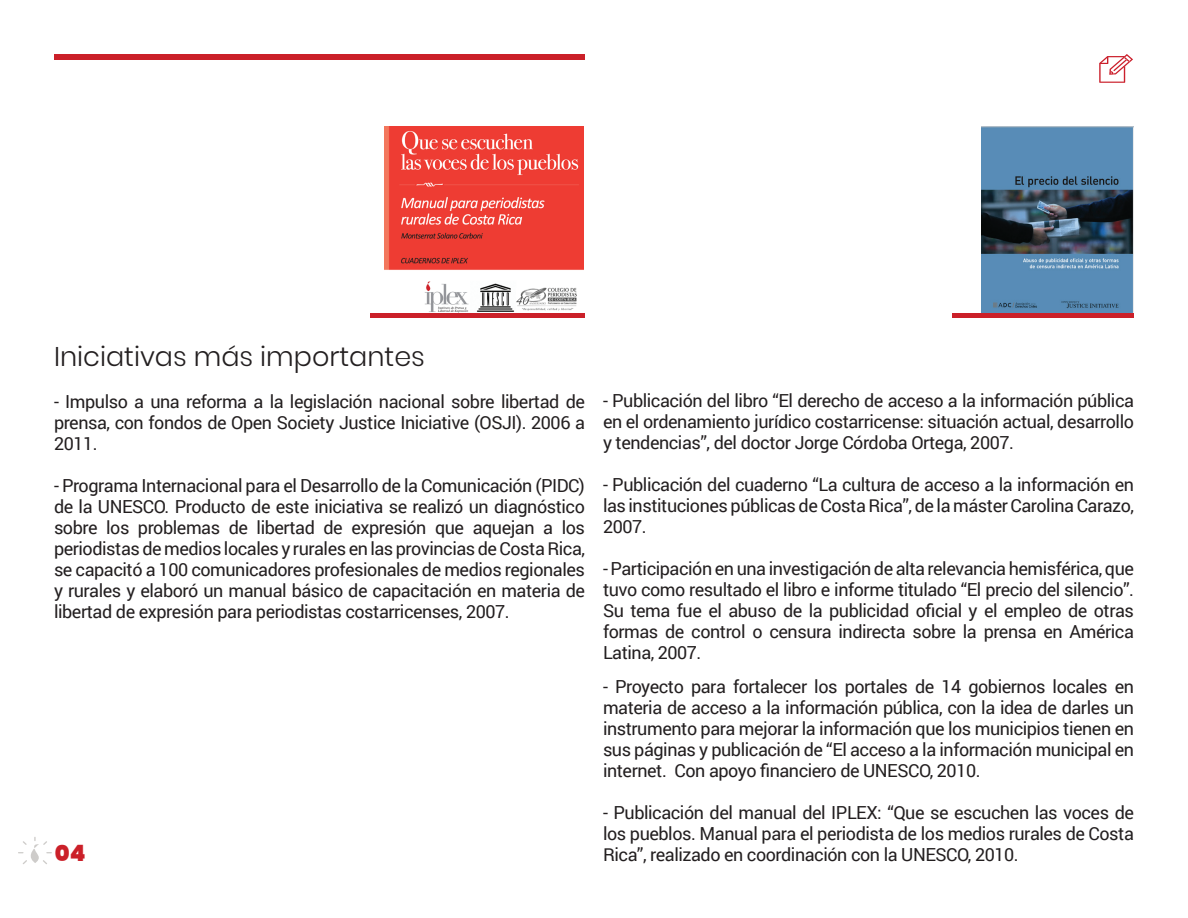
<style>
.page{position:relative;width:1188px;height:918px;background:#fff}
.page>*{position:absolute;margin:0;border:0;box-sizing:border-box;transform-origin:0 0}
.t1{font:300 27px "Poppins";color:#231f20}
.t2{font:900 22.5px "Poppins";color:#cb2029}
.t3{font:18px/21px "Roboto";letter-spacing:-.025em;color:#231f20;text-align:justify}
</style>
<div class="page">
<img style="left:385px;top:127px;width:199px;height:187px">
<img style="left:981px;top:127px;width:152px;height:187px">
<hr style="left:952px;top:314px;width:182px;height:4px;background:#cb2029">
<hr style="left:371px;top:314px;width:214px;height:4px;background:#cb2029">
<svg style="left:18px;top:837px;width:34px;height:27px"></svg>
<svg style="left:1099px;top:54px;width:34px;height:29px"></svg>
<div style="left:54px;top:54px;width:531px;height:5px;background:#cb2029"></div>
<h1 class="t1" style="left:54px;top:341px;width:372px">Iniciativas más importantes</h1>
<p class="t3" style="left:54px;top:390px;width:532px">- Impulso a una reforma a la legislación nacional sobre libertad de prensa, con fondos de Open Society Justice Iniciative (OSJI). 2006 a 2011.</p>
<p class="t3" style="left:54px;top:474px;width:533px">- Programa Internacional para el Desarrollo de la Comunicación (PIDC) de la UNESCO. Producto de este iniciativa se realizó un diagnóstico sobre los problemas de libertad de expresión que aquejan a los periodistas de medios locales y rurales en las provincias de Costa Rica, se capacitó a 100 comunicadores profesionales de medios regionales y rurales y elaboró un manual básico de capacitación en materia de libertad de expresión para periodistas costarricenses, 2007.</p>
<p class="t2" style="left:55px;top:840px;width:32px">04</p>
<p class="t3" style="left:603px;top:390px;width:533px">- Publicación del libro “El derecho de acceso a la información pública en el ordenamiento jurídico costarricense: situación actual, desarrollo y tendencias”, del doctor Jorge Córdoba Ortega, 2007.</p>
<p class="t3" style="left:603px;top:474px;width:533px">- Publicación del cuaderno “La cultura de acceso a la información en las instituciones públicas de Costa Rica”, de la máster Carolina Carazo, 2007.</p>
<p class="t3" style="left:603px;top:558px;width:533px">- Participación en una investigación de alta relevancia hemisférica, que tuvo como resultado el libro e informe titulado “El precio del silencio”.<br>Su tema fue el abuso de la publicidad oficial y el empleo de otras formas de control o censura indirecta sobre la prensa en América Latina, 2007.</p>
<p class="t3" style="left:603px;top:675px;width:533px">- Proyecto para fortalecer los portales de 14 gobiernos locales en materia de acceso a la información pública, con la idea de darles un instrumento para mejorar la información que los municipios tienen en sus páginas y publicación de “El acceso a la información municipal en internet. Con apoyo financiero de UNESCO, 2010.</p>
<p class="t3" style="left:603px;top:801px;width:532px">- Publicación del manual del IPLEX: “Que se escuchen las voces de los pueblos. Manual para el periodista de los medios rurales de Costa Rica”, realizado en coordinación con la UNESCO, 2010.</p>
</div>
